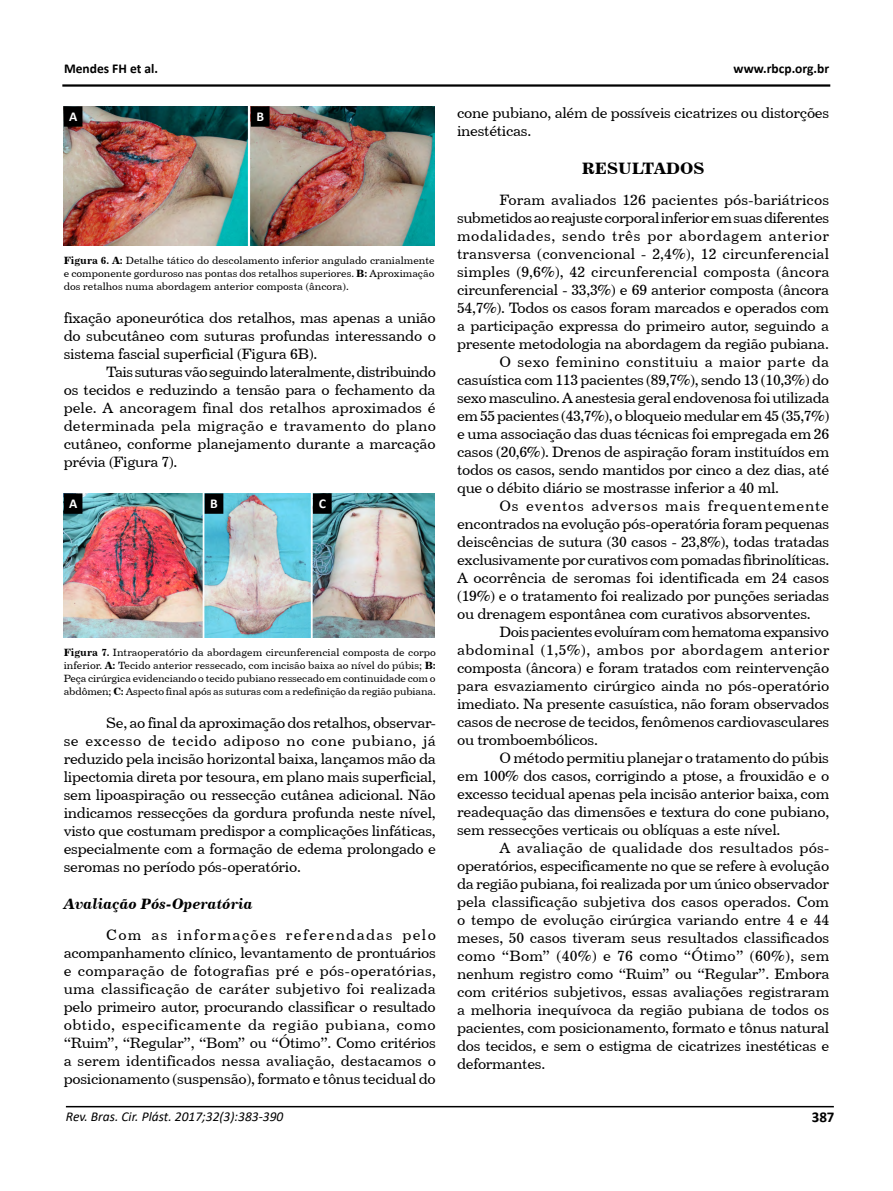
<style>
.page{position:relative;width:893px;height:1191px;background:#fff}
.page>*{position:absolute;margin:0;border:0;box-sizing:border-box;transform-origin:0 0}
.t1{font:16.5px "Century 731 BT Bold A";color:#000}
.t2{font:15px/18px "Century 731 BT Roman A";letter-spacing:-.02em;color:#000;text-align:justify}
.t3{font:15px "Century 731 BT Roman A";letter-spacing:.005em;color:#000}
.t4{font:15px "Century 731 BT Roman A";letter-spacing:.035em;color:#000}
.t5{font:15px "Century 731 BT Roman A";letter-spacing:.025em;color:#000}
.t6{font:15px "Century 731 BT Roman A";letter-spacing:.01em;color:#000}
.t7{font:15px "Century 731 BT Roman A";letter-spacing:.015em;color:#000}
.t8{font:15px "Century 731 BT Roman A";letter-spacing:.02em;color:#000}
.t9{font:15px "Century 731 BT Roman A";letter-spacing:.05em;color:#000}
.t10{font:15px "Century 731 BT Bold Italic A";color:#000}
.t11{font:700 15px "Calibri";color:#000}
.t12{font:italic 13.5px "Calibri";color:#000}
.t13{font:700 13.5px "Calibri";color:#000}
.t14{font:700 13.5px "Calibri";color:#fff}
.t15{font:10.5px/13.2px "Century 731 BT Roman A";letter-spacing:-.005em;color:#000;text-align:justify}
.s1{font-family:"Century 731 BT Bold A"}
</style>
<div class="page">
<hr style="left:66px;top:1106px;width:768px;height:1px;background:#000">
<hr style="left:62px;top:84px;width:768px;height:3px;background:#000">
<img style="left:64px;top:493px;width:371px;height:144px">
<div style="left:64px;top:494px;width:18px;height:19px;background:#000"></div>
<div style="left:64px;top:493px;width:18px;height:21px;border:2px solid #000"></div>
<div style="left:205px;top:494px;width:18px;height:19px;background:#000"></div>
<div style="left:205px;top:493px;width:18px;height:21px;border:2px solid #000"></div>
<div style="left:314px;top:494px;width:17px;height:19px;background:#000"></div>
<div style="left:313px;top:493px;width:19px;height:21px;border:2px solid #000"></div>
<img style="left:64px;top:106px;width:371px;height:139px">
<div style="left:252px;top:107px;width:17px;height:19px;background:#000"></div>
<div style="left:251px;top:106px;width:19px;height:21px;border:2px solid #000"></div>
<div style="left:64px;top:107px;width:18px;height:19px;background:#000"></div>
<div style="left:64px;top:106px;width:18px;height:21px;border:2px solid #000"></div>
<p class="t13" style="left:64px;top:59px;width:96px">Mendes FH et al.</p>
<p class="t13" style="left:734px;top:59px;width:97px">www.rbcp.org.br</p>
<p class="t14" style="left:69px;top:107px;width:10px">A</p>
<p class="t14" style="left:256px;top:107px;width:9px">B</p>
<p class="t15" style="left:64px;top:254px;width:372px"><span class="s1">Figura 6. A:</span> Detalhe tático do descolamento inferior angulado cranialmente e componente gorduroso nas pontas dos retalhos superiores. <span class="s1">B:</span> Aproximação dos retalhos numa abordagem anterior composta (âncora).</p>
<p class="t2" style="left:64px;top:308px;width:374px">fixação aponeurótica dos retalhos, mas apenas a união do subcutâneo com suturas profundas interessando o sistema fascial superficial (Figura 6B).</p>
<p class="t2" style="left:64px;top:362px;width:374px;text-indent:43px">Tais suturas vão seguindo lateralmente, distribuindo os tecidos e reduzindo a tensão para o fechamento da pele. A ancoragem final dos retalhos aproximados é determinada pela migração e travamento do plano cutâneo, conforme planejamento durante a marcação prévia (Figura 7).</p>
<p class="t14" style="left:69px;top:494px;width:10px">A</p>
<p class="t14" style="left:210px;top:494px;width:9px">B</p>
<p class="t14" style="left:319px;top:494px;width:9px">C</p>
<p class="t15" style="left:64px;top:645px;width:374px"><span class="s1">Figura 7.</span> Intraoperatório da abordagem circunferencial composta de corpo inferior. <span class="s1">A:</span> Tecido anterior ressecado, com incisão baixa ao nível do púbis; <span class="s1">B:<br></span>Peça cirúrgica evidenciando o tecido pubiano ressecado em continuidade com o abdômen; <span class="s1">C:</span> Aspecto final após as suturas com a redefinição da região pubiana.</p>
<p class="t2" style="left:64px;top:713px;width:374px;text-indent:43px">Se, ao final da aproximação dos retalhos, observar&shy;se excesso de tecido adiposo no cone pubiano, já reduzido pela incisão horizontal baixa, lançamos mão da lipectomia direta por tesoura, em plano mais superficial, sem lipoaspiração ou ressecção cutânea adicional. Não indicamos ressecções da gordura profunda neste nível, visto que costumam predispor a complicações linfáticas, especialmente com a formação de edema prolongado e seromas no período pós-operatório.</p>
<p class="t10" style="left:64px;top:894px;width:191px">Avaliação Pós-Operatória</p>
<p class="t2" style="left:64px;top:925px;width:374px;text-indent:43px">Com as informações referendadas pelo acompanhamento clínico, levantamento de prontuários e comparação de fotografias pré e pós-operatórias, uma classificação de caráter subjetivo foi realizada pelo primeiro autor, procurando classificar o resultado obtido, especificamente da região pubiana, como “Ruim”, “Regular”, “Bom” ou “Ótimo”. Como critérios a serem identificados nessa avaliação, destacamos o posicionamento (suspensão), formato e tônus tecidual do</p>
<p class="t12" style="left:66px;top:1107px;width:219px">Rev. Bras. Cir. Plást. 2017;32(3):383-390</p>
<p class="t2" style="left:457px;top:103px;width:374px">cone pubiano, além de possíveis cicatrizes ou distorções inestéticas.</p>
<p class="t1" style="left:582px;top:158px;width:124px">RESULTADOS</p>
<p class="t3" style="left:500px;top:190px;width:331px">Foram avaliados 126 pacientes pós-bariátricos</p>
<p class="t2" style="left:457px;top:208px;width:373px">submetidos ao reajuste corporal inferior em suas diferentes</p>
<p class="t4" style="left:457px;top:226px;width:373px">modalidades, sendo três por abordagem anterior</p>
<p class="t3" style="left:457px;top:244px;width:373px">transversa (convencional - 2,4%), 12 circunferencial</p>
<p class="t3" style="left:457px;top:262px;width:374px">simples (9,6%), 42 circunferencial composta (âncora</p>
<p class="t2" style="left:457px;top:280px;width:374px">circunferencial - 33,3%) e 69 anterior composta (âncora</p>
<p class="t2" style="left:457px;top:298px;width:374px">54,7%). Todos os casos foram marcados e operados com</p>
<p class="t2" style="left:457px;top:316px;width:373px">a participação expressa do primeiro autor, seguindo a</p>
<p class="t2" style="left:457px;top:334px;width:373px">presente metodologia na abordagem da região pubiana.</p>
<p class="t8" style="left:500px;top:352px;width:331px">O sexo feminino constituiu a maior parte da</p>
<p class="t2" style="left:457px;top:370px;width:373px">casuística com 113 pacientes (89,7%), sendo 13 (10,3%) do</p>
<p class="t2" style="left:457px;top:388px;width:374px">sexo masculino. A anestesia geral endovenosa foi utilizada</p>
<p class="t2" style="left:457px;top:406px;width:374px">em 55 pacientes (43,7%), o bloqueio medular em 45 (35,7%)</p>
<p class="t2" style="left:457px;top:424px;width:374px">e uma associação das duas técnicas foi empregada em 26</p>
<p class="t2" style="left:457px;top:442px;width:374px">casos (20,6%). Drenos de aspiração foram instituídos em</p>
<p class="t2" style="left:457px;top:460px;width:374px">todos os casos, sendo mantidos por cinco a dez dias, até</p>
<p class="t2" style="left:457px;top:478px;width:323px">que o débito diário se mostrasse inferior a 40 ml.</p>
<p class="t9" style="left:500px;top:496px;width:331px">Os eventos adversos mais frequentemente</p>
<p class="t2" style="left:457px;top:514px;width:374px">encontrados na evolução pós-operatória foram pequenas</p>
<p class="t2" style="left:457px;top:532px;width:374px">deiscências de sutura (30 casos - 23,8%), todas tratadas</p>
<p class="t2" style="left:457px;top:550px;width:374px">exclusivamente por curativos com pomadas fibrinolíticas.</p>
<p class="t2" style="left:457px;top:568px;width:374px">A ocorrência de seromas foi identificada em 24 casos</p>
<p class="t2" style="left:457px;top:586px;width:374px">(19%) e o tratamento foi realizado por punções seriadas</p>
<p class="t2" style="left:457px;top:604px;width:355px">ou drenagem espontânea com curativos absorventes.</p>
<p class="t2" style="left:500px;top:622px;width:331px">Dois pacientes evoluíram com hematoma expansivo</p>
<p class="t5" style="left:457px;top:640px;width:374px">abdominal (1,5%), ambos por abordagem anterior</p>
<p class="t2" style="left:457px;top:658px;width:374px">composta (âncora) e foram tratados com reintervenção</p>
<p class="t2" style="left:457px;top:676px;width:374px">para esvaziamento cirúrgico ainda no pós-operatório</p>
<p class="t2" style="left:457px;top:694px;width:374px">imediato. Na presente casuística, não foram observados</p>
<p class="t2" style="left:457px;top:712px;width:374px">casos de necrose de tecidos, fenômenos cardiovasculares</p>
<p class="t2" style="left:457px;top:730px;width:142px">ou tromboembólicos.</p>
<p class="t2" style="left:500px;top:748px;width:331px">O método permitiu planejar o tratamento do púbis</p>
<p class="t2" style="left:457px;top:766px;width:374px">em 100% dos casos, corrigindo a ptose, a frouxidão e o</p>
<p class="t2" style="left:457px;top:784px;width:374px">excesso tecidual apenas pela incisão anterior baixa, com</p>
<p class="t2" style="left:457px;top:802px;width:374px">readequação das dimensões e textura do cone pubiano,</p>
<p class="t2" style="left:457px;top:820px;width:325px">sem ressecções verticais ou oblíquas a este nível.</p>
<p class="t6" style="left:500px;top:838px;width:331px">A avaliação de qualidade dos resultados pós-</p>
<p class="t2" style="left:457px;top:856px;width:374px">operatórios, especificamente no que se refere à evolução</p>
<p class="t2" style="left:457px;top:874px;width:373px">da região pubiana, foi realizada por um único observador</p>
<p class="t2" style="left:457px;top:892px;width:374px">pela classificação subjetiva dos casos operados. Com</p>
<p class="t2" style="left:457px;top:910px;width:374px">o tempo de evolução cirúrgica variando entre 4 e 44</p>
<p class="t2" style="left:457px;top:928px;width:374px">meses, 50 casos tiveram seus resultados classificados</p>
<p class="t7" style="left:457px;top:946px;width:374px">como “Bom” (40%) e 76 como “Ótimo” (60%), sem</p>
<p class="t2" style="left:457px;top:964px;width:374px">nenhum registro como “Ruim” ou “Regular”. Embora</p>
<p class="t2" style="left:457px;top:982px;width:374px">com critérios subjetivos, essas avaliações registraram</p>
<p class="t2" style="left:457px;top:1000px;width:374px">a melhoria inequívoca da região pubiana de todos os</p>
<p class="t2" style="left:457px;top:1018px;width:374px">pacientes, com posicionamento, formato e tônus natural</p>
<p class="t2" style="left:457px;top:1036px;width:374px">dos tecidos, e sem o estigma de cicatrizes inestéticas e</p>
<p class="t2" style="left:457px;top:1054px;width:90px">deformantes.</p>
<p class="t11" style="left:812px;top:1106px;width:24px">387</p>
</div>
